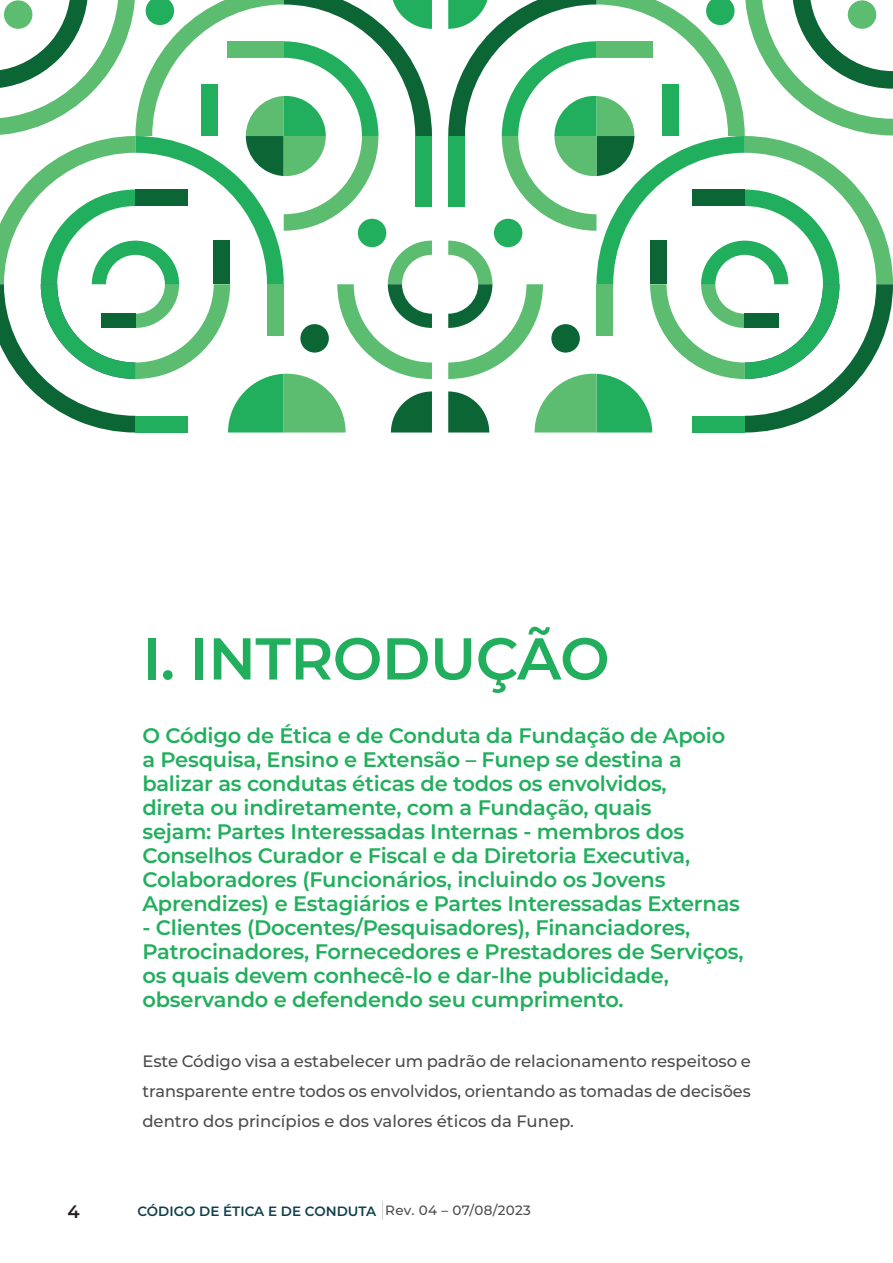
<style>
.page{position:relative;width:893px;height:1263px;background:#fff}
.page>*{position:absolute;margin:0;border:0;box-sizing:border-box;transform-origin:0 0}
.t1{font:600 58.95px "Montserrat";letter-spacing:-.01em;color:#22af5d}
.t2{font:600 21px/24px "Montserrat";letter-spacing:-.01em;color:#22af5d}
.t3{font:600 18px "Montserrat";color:#231f20}
.t4{font:500 16.5px/30px "Montserrat";color:#4b4c4d;text-align:justify}
.t5{font:600 13.5px "Montserrat";color:#0f414e}
.s1{font-weight:500;color:#4b4c4d}
</style>
<div class="page">
<svg style="left:448px;top:0;width:445px;height:432px"></svg>
<svg style="left:0;top:0;width:432px;height:432px"></svg>
<svg style="left:382px;top:1201px;width:1px;height:19px"></svg>
<p class="t1" style="left:142px;top:617px;width:469px">I. INTRODUÇÃO</p>
<p class="t2" style="left:142px;top:722px;width:599px">O Código de Ética e de Conduta da Fundação de Apoio a Pesquisa, Ensino e Extensão – Funep se destina a balizar as condutas éticas de todos os envolvidos,<br>direta ou indiretamente, com a Fundação, quais<br>sejam: Partes Interessadas Internas - membros dos Conselhos Curador e Fiscal e da Diretoria Executiva, Colaboradores (Funcionários, incluindo os Jovens Aprendizes) e Estagiários e Partes Interessadas Externas</p>
<p class="t2" style="left:142px;top:914px;width:603px">- Clientes (Docentes/Pesquisadores), Financiadores, Patrocinadores, Fornecedores e Prestadores de Serviços, os quais devem conhecê-lo e dar-lhe publicidade, observando e defendendo seu cumprimento.</p>
<p class="t4" style="left:142px;top:1045px;width:610px">Este Código visa a estabelecer um padrão de relacionamento respeitoso e transparente entre todos os envolvidos, orientando as tomadas de decisões dentro dos princípios e dos valores éticos da Funep.</p>
<p class="t3" style="left:68px;top:1199px;width:14px">4</p>
<p class="t5" style="left:137px;top:1201px;width:395px">CÓDIGO DE ÉTICA E DE CONDUTA <span class="s1">Rev. 04 – 07/08/2023</span></p>
</div>
